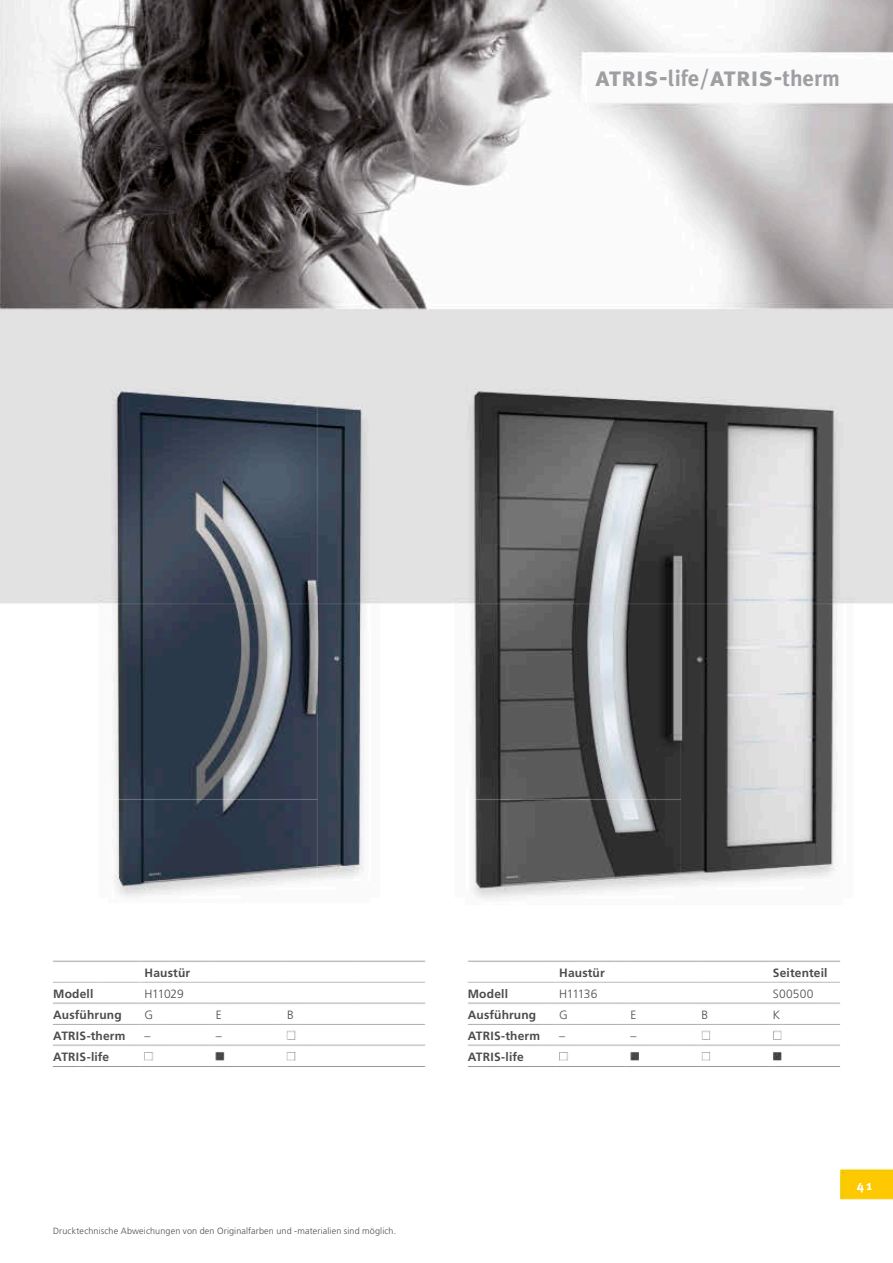
<style>
.page{position:relative;width:893px;height:1263px;background:#fff}
.page>*{position:absolute;margin:0;border:0;box-sizing:border-box;transform-origin:0 0}
.t1{font:27px "Meta Plus Bold Caps";color:#9d9fa2}
.t2{font:700 13.5px "Meta Plus";color:#fff}
.t3{font:700 12px "Frutiger";letter-spacing:.015em;color:#4b4c4d}
.t4{font:300 12px "Frutiger";letter-spacing:-.01em;color:#4b4c4d}
.t5{font:300 9px "Frutiger";letter-spacing:.015em;color:#4b4c4d}
.s1{font-family:"Meta Plus";font-weight:700;font-size:22.5px}
</style>
<div class="page">
<img style="left:0;top:0;width:893px;height:1200px">
<h1 class="t1" style="left:595px;top:61px;width:246px">atris-<span class="s1">life/</span>atris-<span class="s1">therm</span></h1>
<p class="t3" style="left:145px;top:965px;width:47px">Haustür</p>
<p class="t3" style="left:53px;top:986px;width:42px">Modell</p>
<p class="t4" style="left:145px;top:987px;width:41px">H11029</p>
<p class="t3" style="left:53px;top:1007px;width:70px">Ausführung</p>
<p class="t4" style="left:145px;top:1008px;width:10px">G</p>
<p class="t4" style="left:216px;top:1008px;width:7px">E</p>
<p class="t4" style="left:287px;top:1008px;width:8px">B</p>
<p class="t3" style="left:53px;top:1028px;width:74px">ATRIS-therm</p>
<p class="t4" style="left:145px;top:1029px;width:7px">–</p>
<p class="t4" style="left:216px;top:1029px;width:7px">–</p>
<p class="t3" style="left:53px;top:1049px;width:58px">ATRIS-life</p>
<p class="t5" style="left:53px;top:1225px;width:345px">Drucktechnische Abweichungen von den Originalfarben und -materialien sind möglich.</p>
<p class="t3" style="left:559px;top:965px;width:47px">Haustür</p>
<p class="t3" style="left:773px;top:965px;width:56px">Seitenteil</p>
<p class="t3" style="left:468px;top:986px;width:42px">Modell</p>
<p class="t4" style="left:559px;top:987px;width:40px">H11136</p>
<p class="t4" style="left:773px;top:987px;width:42px">S00500</p>
<p class="t3" style="left:468px;top:1007px;width:70px">Ausführung</p>
<p class="t4" style="left:559px;top:1008px;width:10px">G</p>
<p class="t4" style="left:630px;top:1008px;width:7px">E</p>
<p class="t4" style="left:702px;top:1008px;width:8px">B</p>
<p class="t4" style="left:773px;top:1008px;width:9px">K</p>
<p class="t3" style="left:468px;top:1028px;width:74px">ATRIS-therm</p>
<p class="t4" style="left:559px;top:1029px;width:7px">–</p>
<p class="t4" style="left:630px;top:1029px;width:7px">–</p>
<p class="t3" style="left:468px;top:1049px;width:58px">ATRIS-life</p>
<p class="t2" style="left:857px;top:1177px;width:17px">41</p>
</div>
